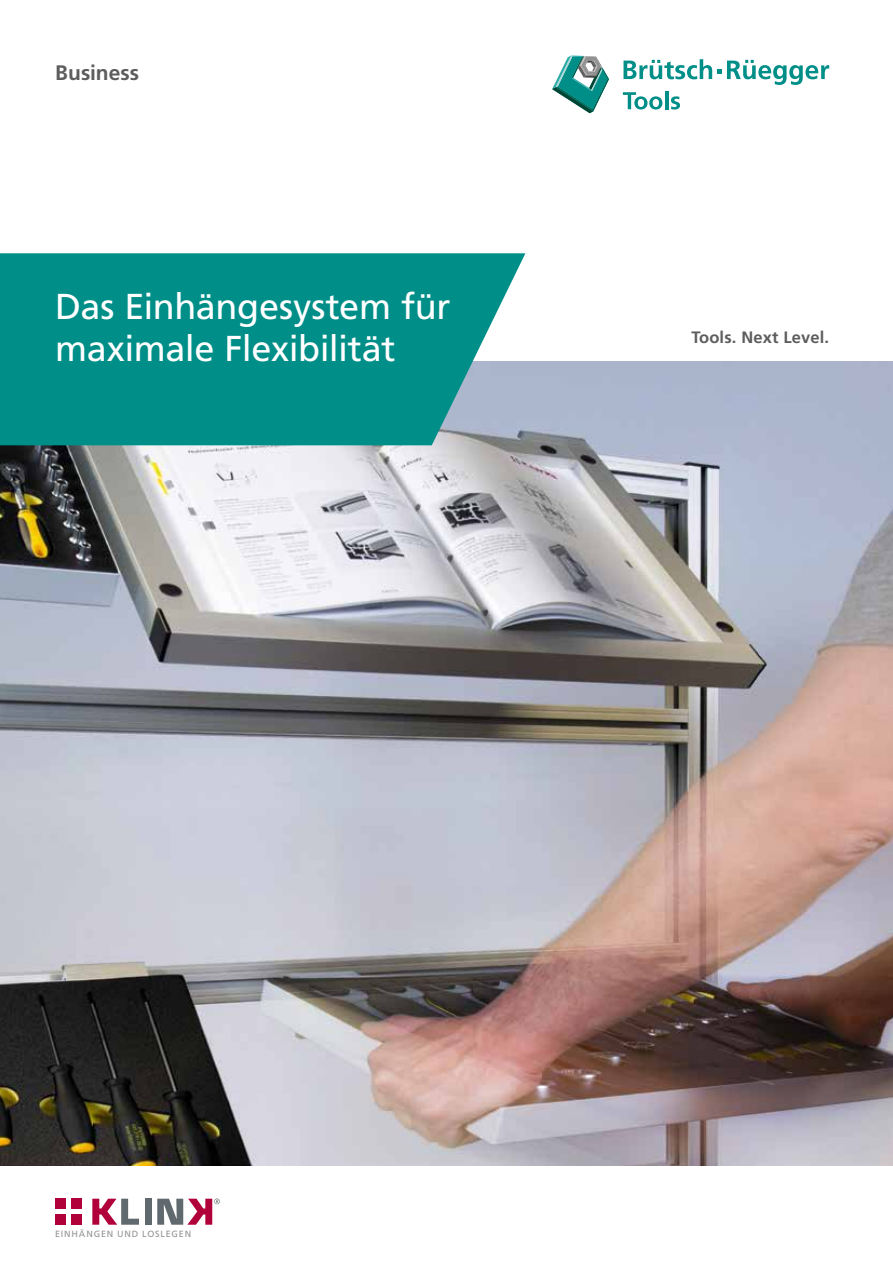
<style>
.page{position:relative;width:893px;height:1263px;background:#fff}
.page>*{position:absolute;margin:0;border:0;box-sizing:border-box;transform-origin:0 0}
.t1{font:36px/42px "Frutiger LT Pro";letter-spacing:-.01em;color:#fff}
.t2{font:700 21px "Frutiger LT Pro";color:#5d5d5d}
.t3{font:700 16.5px "Frutiger LT Pro";letter-spacing:.01em;color:#5d5d5d}
.t4{font:9px "Frutiger LT Pro";letter-spacing:.095em;color:#949494}
</style>
<div class="page">
<img style="left:0;top:361px;width:893px;height:804px">
<div style="left:56px;top:1199px;width:10px;height:10px;background:#b1013a"></div>
<div style="left:71px;top:1199px;width:11px;height:10px;background:#b1013a"></div>
<div style="left:56px;top:1214px;width:10px;height:11px;background:#b1013a"></div>
<div style="left:71px;top:1214px;width:11px;height:11px;background:#b1013a"></div>
<svg style="left:92px;top:1199px;width:47px;height:26px"></svg>
<div style="left:145px;top:1199px;width:7px;height:26px;background:#60696d"></div>
<svg style="left:157px;top:1198px;width:63px;height:27px"></svg>
<svg style="left:552px;top:55px;width:57px;height:58px"></svg>
<svg style="left:623px;top:59px;width:206px;height:26px"></svg>
<svg style="left:623px;top:92px;width:39px;height:18px"></svg>
<hr style="left:665px;top:91px;width:3px;height:18px;background:#008f88">
<svg style="left:671px;top:96px;width:9px;height:14px"></svg>
<svg style="left:0;top:253px;width:525px;height:192px;fill:#008f88"></svg>
<p class="t2" style="left:55px;top:60px;width:85px">Business</p>
<p class="t1" style="left:55px;top:286px;width:397px">Das Einhängesystem für maximale Flexibilität</p>
<p class="t3" style="left:692px;top:328px;width:139px">Tools. Next Level.</p>
<p class="t4" style="left:55px;top:1229px;width:138px">EINHÄNGEN UND LOSLEGEN</p>
</div>
